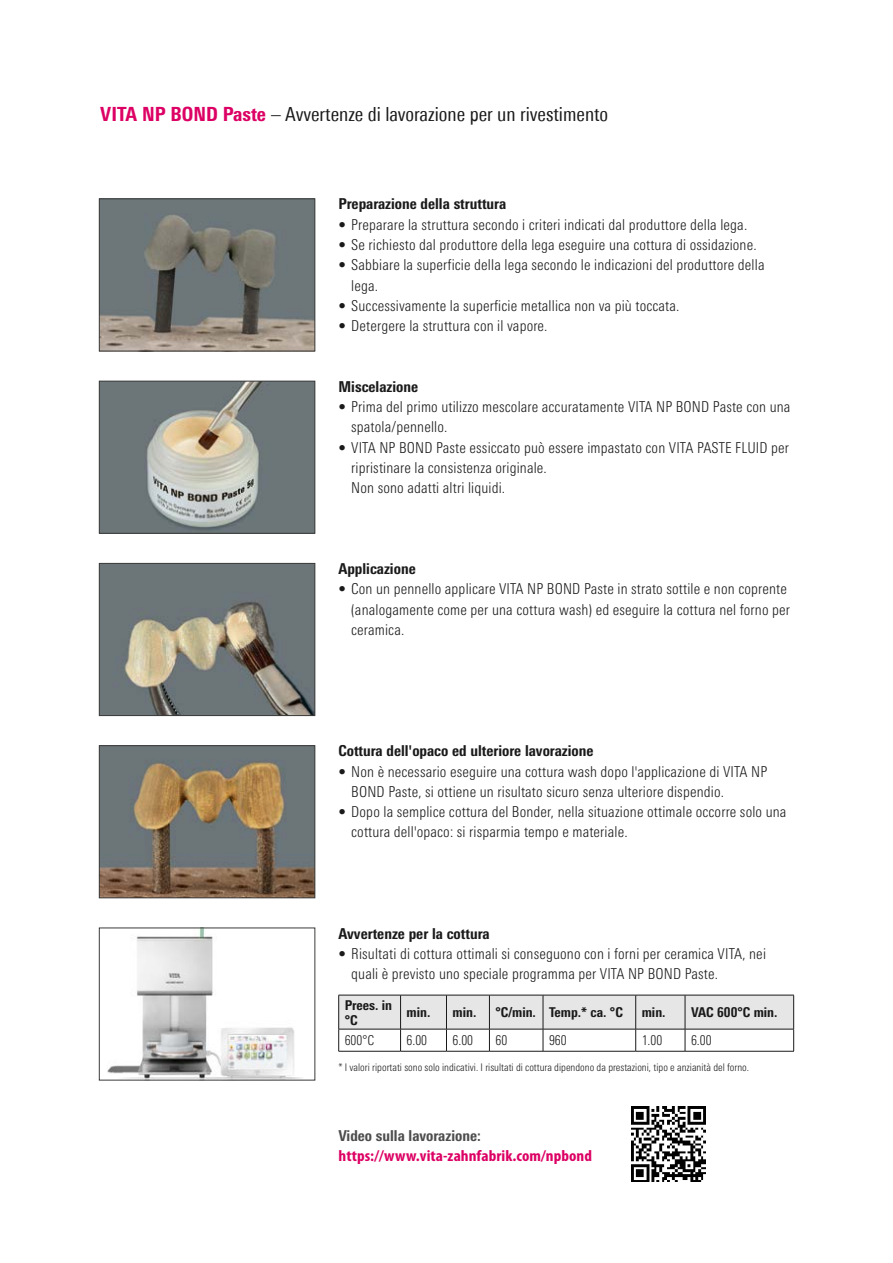
<style>
.page{position:relative;width:893px;height:1263px;background:#fff}
.page>*{position:absolute;margin:0;border:0;box-sizing:border-box;transform-origin:0 0}
.t1{font:condensed 19.5px "Univers Next Pro";color:#1a1a1a}
.t2{font:700 condensed 15.75px "Myriad Pro";letter-spacing:.005em;color:#dd0064;scale:1.08 1}
.t3{font:300 condensed 15px/20.2px "Univers Next Pro";letter-spacing:.01em;color:#1a1a1a}
.t4{font:800 condensed 15px "Univers Next Pro";color:#1a1a1a}
.t5{font:800 condensed 15px "Univers Next Pro";color:#4d4d4d}
.t6{font:800 condensed 13.5px/15px "Univers Next Pro";color:#1a1a1a}
.t7{font:300 condensed 13.5px "Univers Next Pro";color:#1a1a1a}
.t8{font:300 condensed 10.5px "Univers Next Pro";color:#1a1a1a}
.s1{font-weight:800;color:#dd0064}
</style>
<div class="page">
<img style="left:101px;top:565px;width:212px;height:149px">
<div style="left:99px;top:563px;width:216px;height:153px;border:1px solid #3b3b3a"></div>
<img style="left:101px;top:747px;width:212px;height:149px">
<div style="left:99px;top:745px;width:216px;height:153px;border:1px solid #3b3b3a"></div>
<img style="left:107px;top:930px;width:196px;height:148px">
<img style="left:101px;top:383px;width:212px;height:148px">
<div style="left:99px;top:381px;width:216px;height:152px;border:1px solid #3b3b3a"></div>
<img style="left:101px;top:201px;width:212px;height:148px">
<div style="left:99px;top:199px;width:216px;height:152px;border:1px solid #3b3b3a"></div>
<img style="left:631px;top:1106px;width:75px;height:75px">
<hr style="left:338px;top:1051px;width:63px;height:1px;background:#1a1a1a">
<hr style="left:401px;top:1051px;width:45px;height:1px;background:#1a1a1a">
<hr style="left:446px;top:1051px;width:43px;height:1px;background:#1a1a1a">
<hr style="left:489px;top:1051px;width:54px;height:1px;background:#1a1a1a">
<hr style="left:543px;top:1051px;width:93px;height:1px;background:#1a1a1a">
<hr style="left:636px;top:1051px;width:49px;height:1px;background:#1a1a1a">
<hr style="left:685px;top:1051px;width:109px;height:1px;background:#1a1a1a">
<svg style="left:338px;top:995px;width:456px;height:56px"></svg>
<h1 class="t1" style="left:100px;top:103px;width:510px"><span class="s1">VITA NP BOND Paste</span> – Avvertenze di lavorazione per un rivestimento</h1>
<p class="t4" style="left:338px;top:195px;width:169px">Preparazione della struttura</p>
<p class="t3" style="left:338px;top:214px;width:410px">• Preparare la struttura secondo i criteri indicati dal produttore della lega.</p>
<p class="t3" style="left:338px;top:234px;width:420px">• Se richiesto dal produttore della lega eseguire una cottura di ossidazione.</p>
<p class="t3" style="left:351px;top:255px;width:415px;text-indent:-13px">• Sabbiare la superficie della lega secondo le indicazioni del produttore della lega.</p>
<p class="t3" style="left:338px;top:295px;width:342px">• Successivamente la superficie metallica non va più toccata.</p>
<p class="t3" style="left:338px;top:315px;width:211px">• Detergere la struttura con il vapore.</p>
<p class="t4" style="left:338px;top:377px;width:81px">Miscelazione</p>
<p class="t3" style="left:351px;top:396px;width:441px;text-indent:-13px">• Prima del primo utilizzo mescolare accuratamente VITA NP BOND Paste con una spatola/pennello.</p>
<p class="t3" style="left:351px;top:437px;width:439px;text-indent:-13px">• VITA NP BOND Paste essiccato può essere impastato con VITA PASTE FLUID per ripristinare la consistenza originale.<br>Non sono adatti altri liquidi.</p>
<p class="t4" style="left:338px;top:560px;width:79px">Applicazione</p>
<p class="t3" style="left:351px;top:579px;width:440px;text-indent:-13px">• Con un pennello applicare VITA NP BOND Paste in strato sottile e non coprente (analogamente come per una cottura wash) ed eseguire la cottura nel forno per ceramica.</p>
<p class="t4" style="left:338px;top:742px;width:257px">Cottura dell'opaco ed ulteriore lavorazione</p>
<p class="t3" style="left:351px;top:761px;width:418px;text-indent:-13px">• Non è necessario eseguire una cottura wash dopo l'applicazione di VITA NP<br>BOND Paste, si ottiene un risultato sicuro senza ulteriore dispendio.</p>
<p class="t3" style="left:351px;top:801px;width:437px;text-indent:-13px">• Dopo la semplice cottura del Bonder, nella situazione ottimale occorre solo una cottura dell'opaco: si risparmia tempo e materiale.</p>
<p class="t4" style="left:338px;top:924px;width:153px">Avvertenze per la cottura</p>
<p class="t3" style="left:351px;top:943px;width:416px;text-indent:-13px">• Risultati di cottura ottimali si conseguono con i forni per ceramica VITA, nei quali è previsto uno speciale programma per VITA NP BOND Paste.</p>
<p class="t6" style="left:345px;top:997px;width:49px">Prees. in °C</p>
<p class="t6" style="left:407px;top:1005px;width:25px">min.</p>
<p class="t6" style="left:452px;top:1005px;width:25px">min.</p>
<p class="t6" style="left:495px;top:1005px;width:129px">°C/min. Temp.* ca. °C</p>
<p class="t6" style="left:642px;top:1005px;width:25px">min.</p>
<p class="t6" style="left:691px;top:1005px;width:88px">VAC 600°C min.</p>
<p class="t7" style="left:345px;top:1033px;width:31px">600°C</p>
<p class="t7" style="left:407px;top:1033px;width:22px">6.00</p>
<p class="t7" style="left:452px;top:1033px;width:22px">6.00</p>
<p class="t7" style="left:495px;top:1033px;width:13px">60</p>
<p class="t7" style="left:549px;top:1033px;width:19px">960</p>
<p class="t7" style="left:642px;top:1033px;width:22px">1.00</p>
<p class="t7" style="left:691px;top:1033px;width:22px">6.00</p>
<p class="t8" style="left:338px;top:1061px;width:412px">* I valori riportati sono solo indicativi. I risultati di cottura dipendono da prestazioni, tipo e anzianità del forno.</p>
<p class="t5" style="left:338px;top:1127px;width:144px">Video sulla lavorazione:</p>
<p class="t2" style="left:338px;top:1147px;width:236px">https://www.vita-zahnfabrik.com/npbond</p>
</div>
